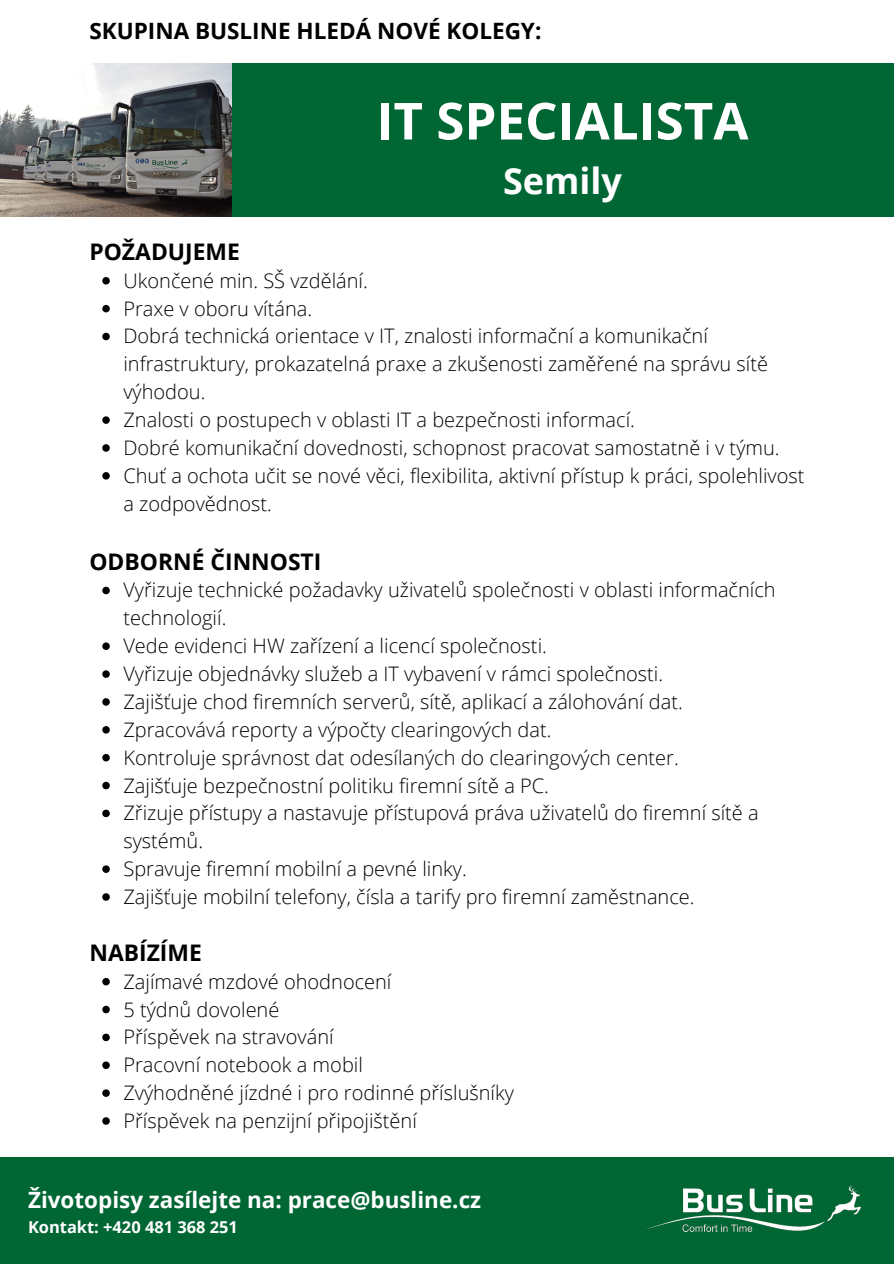
<style>
.page{position:relative;width:894px;height:1264px;background:#fff}
.page>*{position:absolute;margin:0;border:0;box-sizing:border-box;transform-origin:0 0}
.t1{font:700 51px "Open Sans";color:#fff}
.t2{font:700 36px "Open Sans";color:#fff}
.t3{font:700 22.8px "Open Sans";color:#000}
.t4{font:700 22.5px "Open Sans";color:#000}
.t5{font:700 22.35px "Open Sans";color:#fff}
.t6{font:300 19.95px/27.9px "Open Sans";color:#000}
.t7{font:700 16.35px "Open Sans";color:#fff}
</style>
<div class="page">
<div style="left:0;top:1157px;width:893px;height:106px;background:#006634"></div>
<svg style="left:102px;top:277px;width:8px;height:7px"></svg>
<svg style="left:102px;top:305px;width:8px;height:7px"></svg>
<svg style="left:102px;top:333px;width:8px;height:7px"></svg>
<svg style="left:102px;top:416px;width:8px;height:8px"></svg>
<svg style="left:102px;top:444px;width:8px;height:8px"></svg>
<svg style="left:102px;top:472px;width:8px;height:7px"></svg>
<svg style="left:102px;top:586px;width:8px;height:8px"></svg>
<svg style="left:102px;top:642px;width:8px;height:8px"></svg>
<svg style="left:102px;top:670px;width:8px;height:8px"></svg>
<svg style="left:102px;top:698px;width:8px;height:7px"></svg>
<svg style="left:102px;top:726px;width:8px;height:7px"></svg>
<svg style="left:102px;top:754px;width:8px;height:7px"></svg>
<svg style="left:102px;top:781px;width:8px;height:8px"></svg>
<svg style="left:102px;top:809px;width:8px;height:8px"></svg>
<svg style="left:102px;top:865px;width:8px;height:7px"></svg>
<svg style="left:102px;top:893px;width:8px;height:7px"></svg>
<svg style="left:102px;top:977px;width:8px;height:8px"></svg>
<svg style="left:102px;top:1005px;width:8px;height:8px"></svg>
<svg style="left:102px;top:1033px;width:8px;height:8px"></svg>
<svg style="left:102px;top:1061px;width:8px;height:7px"></svg>
<svg style="left:102px;top:1089px;width:8px;height:7px"></svg>
<svg style="left:102px;top:1117px;width:8px;height:7px"></svg>
<div style="left:230px;top:63px;width:663px;height:153px;background:#006634"></div>
<img style="left:646px;top:1185px;width:214px;height:46px">
<img style="left:0;top:63px;width:231px;height:153px">
<p class="t4" style="left:89px;top:15px;width:453px">SKUPINA BUSLINE HLEDÁ NOVÉ KOLEGY:</p>
<h1 class="t1" style="left:376px;top:85px;width:373px">IT SPECIALISTA</h1>
<p class="t3" style="left:89px;top:235px;width:152px">POŽADUJEME</p>
<h2 class="t2" style="left:503px;top:155px;width:120px">Semily</h2>
<p class="t6" style="left:123px;top:266px;width:682px">Ukončené min. SŠ vzdělání.<br>Praxe v oboru vítána.<br>Dobrá technická orientace v IT, znalosti informační a komunikační infrastruktury, prokazatelná praxe a zkušenosti zaměřené na správu sítě výhodou.<br>Znalosti o postupech v oblasti IT a bezpečnosti informací.<br>Dobré komunikační dovednosti, schopnost pracovat samostatně i v týmu.<br>Chuť a ochota učit se nové věci, flexibilita, aktivní přístup k práci, spolehlivost a zodpovědnost.</p>
<p class="t3" style="left:89px;top:545px;width:233px">ODBORNÉ ČINNOSTI</p>
<p class="t6" style="left:123px;top:575px;width:653px">Vyřizuje technické požadavky uživatelů společnosti v oblasti informačních technologií.<br>Vede evidenci HW zařízení a licencí společnosti.<br>Vyřizuje objednávky služeb a IT vybavení v rámci společnosti.<br>Zajišťuje chod firemních serverů, sítě, aplikací a zálohování dat.<br>Zpracovává reporty a výpočty clearingových dat.<br>Kontroluje správnost dat odesílaných do clearingových center.<br>Zajišťuje bezpečnostní politiku firemní sítě a PC.<br>Zřizuje přístupy a nastavuje přístupová práva uživatelů do firemní sítě a systémů.<br>Spravuje firemní mobilní a pevné linky.<br>Zajišťuje mobilní telefony, čísla a tarify pro firemní zaměstnance.</p>
<p class="t3" style="left:89px;top:936px;width:114px">NABÍZÍME</p>
<p class="t6" style="left:123px;top:966px;width:392px">Zajímavé mzdové ohodnocení<br>5 týdnů dovolené<br>Příspěvek na stravování<br>Pracovní notebook a mobil<br>Zvýhodněné jízdné i pro rodinné příslušníky<br>Příspěvek na penzijní připojištění</p>
<p class="t5" style="left:28px;top:1184px;width:454px">Životopisy zasílejte na: prace@busline.cz</p>
<p class="t7" style="left:28px;top:1215px;width:211px">Kontakt: +420 481 368 251</p>
</div>
